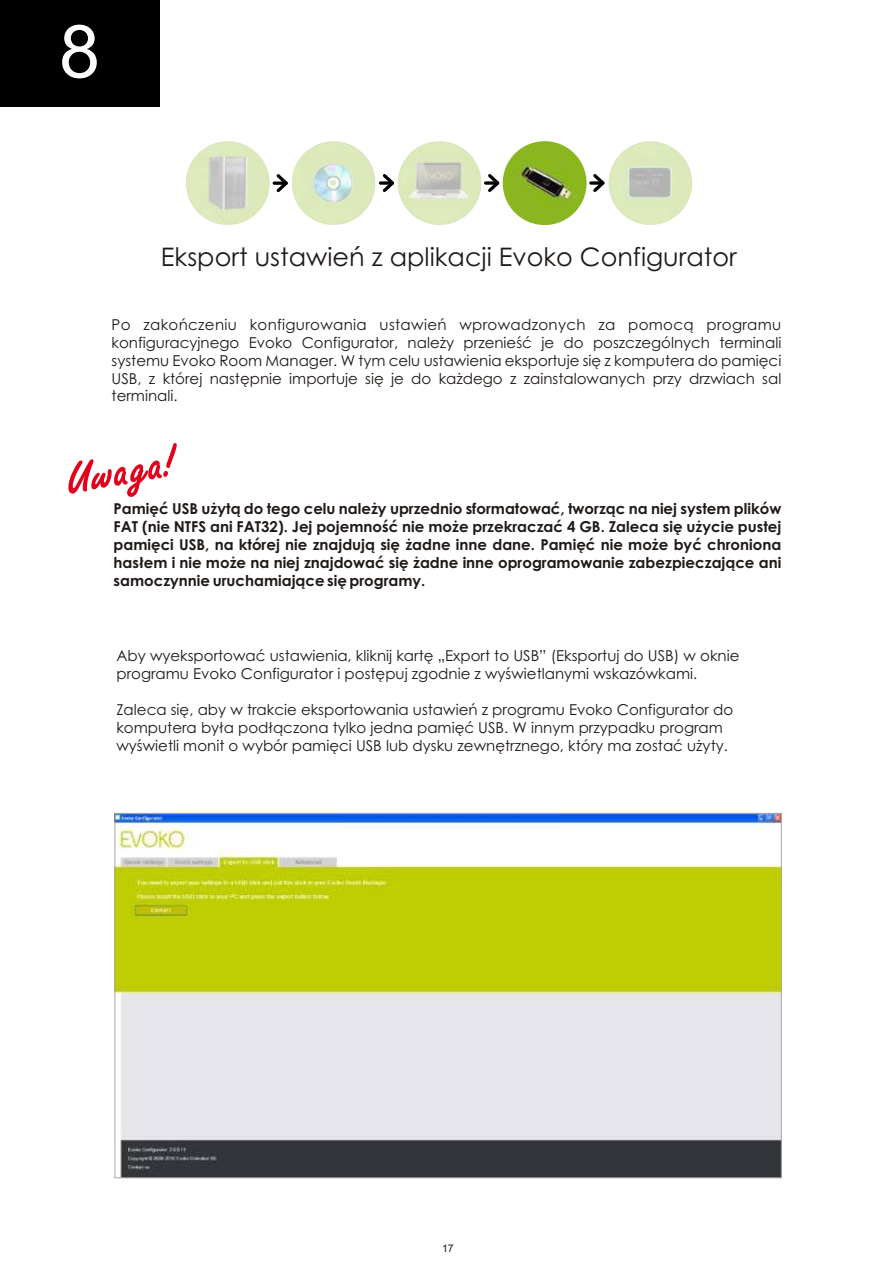
<style>
.page{position:relative;width:893px;height:1262px;background:#fff}
.page>*{position:absolute;margin:0;border:0;box-sizing:border-box;transform-origin:0 0}
.t1{font:73.5px "Arial";color:#fff}
.t2{font:700 45px "Freestyle Scr DEE";color:#e3001a}
.t3{font:25.5px "Century Gothic";color:#1f1a17}
.t4{font:15px/17.9px "Century Gothic";color:#1f1a17}
.t5{font:700 15px/18.1px "Century Gothic";color:#1f1a17;text-align:justify}
.t6{font:10.5px "Arial";color:#1f1a17}
</style>
<div class="page">
<div style="left:0;top:0;width:159px;height:107px;background:#000"></div>
<img style="left:186px;top:141px;width:84px;height:84px;border-radius:42px">
<img style="left:292px;top:141px;width:83px;height:84px;border-radius:42px">
<img style="left:397px;top:141px;width:84px;height:84px;border-radius:42px">
<img style="left:502px;top:141px;width:84px;height:84px;border-radius:42px">
<img style="left:608px;top:141px;width:84px;height:84px;border-radius:42px">
<svg style="left:273px;top:174px;width:15px;height:19px"></svg>
<svg style="left:380px;top:174px;width:14px;height:18px"></svg>
<svg style="left:485px;top:174px;width:15px;height:18px"></svg>
<svg style="left:590px;top:174px;width:15px;height:18px"></svg>
<img style="left:117px;top:815px;width:662px;height:361px">
<h1 class="t1" style="left:59px;top:24px;width:42px">8</h1>
<h3 class="t3" style="left:161px;top:246px;width:577px">Eksport ustawień z aplikacji Evoko Configurator</h3>
<p class="t4" style="left:112px;top:317px;width:671px;text-align:justify">Po zakończeniu konfigurowania ustawień wprowadzonych za pomocą programu konfiguracyjnego Evoko Configurator, należy przenieść je do poszczególnych terminali systemu Evoko Room Manager. W tym celu ustawienia eksportuje się z komputera do pamięci USB, z której następnie importuje się je do każdego z zainstalowanych przy drzwiach sal terminali.</p>
<h2 class="t2" style="left:63px;top:463px;width:112px;rotate:-10deg">Uw ga!</h2>
<p class="t5" style="left:113px;top:500px;width:669px">Pamięć USB użytą do tego celu należy uprzednio sformatować, tworząc na niej system plików FAT (nie NTFS ani FAT32). Jej pojemność nie może przekraczać 4 GB. Zaleca się użycie pustej pamięci USB, na której nie znajdują się żadne inne dane. Pamięć nie może być chroniona hasłem i nie może na niej znajdować się żadne inne oprogramowanie zabezpieczające ani samoczynnie uruchamiające się programy.</p>
<p class="t4" style="left:116px;top:648px;width:624px">Aby wyeksportować ustawienia, kliknij kartę „Export to USB” (Eksportuj do USB) w oknie programu Evoko Configurator i postępuj zgodnie z wyświetlanymi wskazówkami.</p>
<p class="t4" style="left:116px;top:702px;width:618px">Zaleca się, aby w trakcie eksportowania ustawień z programu Evoko Configurator do komputera była podłączona tylko jedna pamięć USB. W innym przypadku program wyświetli monit o wybór pamięci USB lub dysku zewnętrznego, który ma zostać użyty.</p>
<p class="t6" style="left:442px;top:1244px;width:13px">17</p>
</div>
